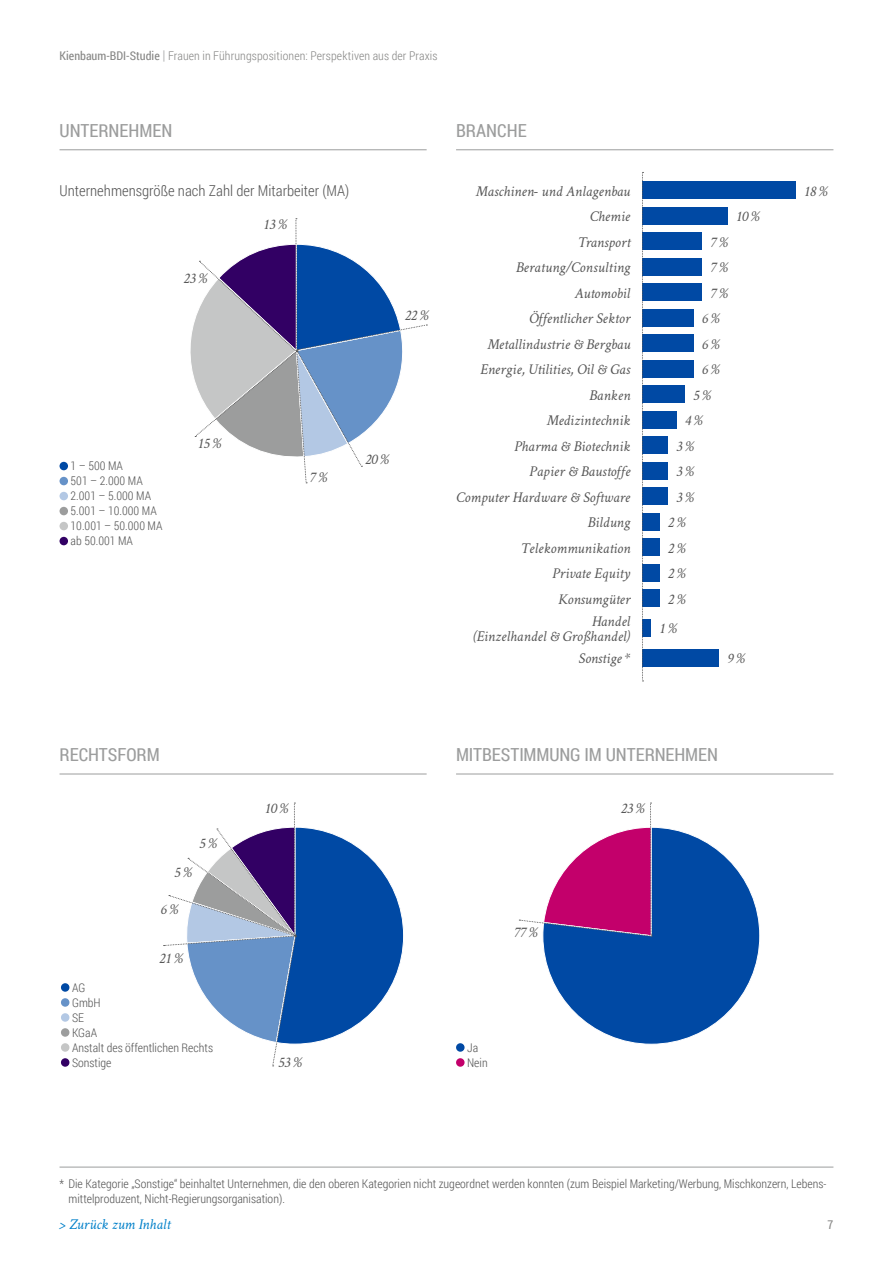
<style>
.page{position:relative;width:893px;height:1263px;background:#fff}
.page>*{position:absolute;margin:0;border:0;box-sizing:border-box;transform-origin:0 0}
.t1{font:18px "Roboto Condensed";color:#9c9d9d}
.t2{font:italic 15px/15px "Crimson Text";color:#565656;text-align:right}
.t3{font:300 15px "Roboto Condensed";color:#565656}
.t4{font:italic 15px "Crimson Text";color:#0080c9}
.t5{font:300 12px/15px "Roboto Condensed";color:#565656}
.t6{font:300 12px "Roboto Condensed";letter-spacing:.01em;color:#878786}
.t7{font:12px "Roboto Condensed";color:#878786}
.s1{font-weight:400}
.s2{font-family:"Arial";font-weight:400;color:#b1b2b3}
</style>
<div class="page">
<hr style="left:60px;top:149px;width:367px;height:1px;background:#9c9d9d">
<svg style="left:190px;top:218px;width:237px;height:265px"></svg>
<div style="left:60px;top:462px;width:8px;height:8px;background:#0049a4;border-radius:50%"></div>
<div style="left:60px;top:477px;width:8px;height:8px;background:#6692c8;border-radius:50%"></div>
<div style="left:60px;top:492px;width:8px;height:8px;background:#b3c8e4;border-radius:50%"></div>
<div style="left:60px;top:507px;width:8px;height:8px;background:#9c9d9d;border-radius:50%"></div>
<div style="left:60px;top:522px;width:8px;height:8px;background:#c5c6c6;border-radius:50%"></div>
<div style="left:60px;top:537px;width:8px;height:8px;background:#320064;border-radius:50%"></div>
<hr style="left:60px;top:774px;width:367px;height:1px;background:#9c9d9d">
<div style="left:61px;top:983px;width:8px;height:9px;background:#0049a4;border-radius:50%"></div>
<div style="left:61px;top:998px;width:8px;height:9px;background:#6692c8;border-radius:50%"></div>
<div style="left:61px;top:1013px;width:8px;height:9px;background:#b3c8e4;border-radius:50%"></div>
<div style="left:61px;top:1028px;width:8px;height:9px;background:#9c9d9d;border-radius:50%"></div>
<div style="left:61px;top:1043px;width:8px;height:9px;background:#c5c6c6;border-radius:50%"></div>
<div style="left:61px;top:1058px;width:8px;height:9px;background:#320064;border-radius:50%"></div>
<svg style="left:164px;top:803px;width:240px;height:263px"></svg>
<hr style="left:456px;top:149px;width:377px;height:1px;background:#9c9d9d">
<div style="left:642px;top:182px;width:153px;height:17px;background:#0049a4"></div>
<div style="left:642px;top:207px;width:85px;height:17px;background:#0049a4"></div>
<div style="left:642px;top:233px;width:60px;height:17px;background:#0049a4"></div>
<div style="left:642px;top:258px;width:60px;height:17px;background:#0049a4"></div>
<div style="left:642px;top:284px;width:60px;height:17px;background:#0049a4"></div>
<div style="left:642px;top:309px;width:51px;height:17px;background:#0049a4"></div>
<div style="left:642px;top:335px;width:51px;height:17px;background:#0049a4"></div>
<div style="left:642px;top:360px;width:51px;height:17px;background:#0049a4"></div>
<div style="left:642px;top:386px;width:43px;height:17px;background:#0049a4"></div>
<div style="left:642px;top:411px;width:34px;height:17px;background:#0049a4"></div>
<div style="left:642px;top:437px;width:26px;height:17px;background:#0049a4"></div>
<div style="left:642px;top:462px;width:26px;height:17px;background:#0049a4"></div>
<div style="left:642px;top:488px;width:26px;height:17px;background:#0049a4"></div>
<div style="left:642px;top:619px;width:9px;height:17px;background:#0049a4"></div>
<div style="left:642px;top:513px;width:17px;height:17px;background:#0049a4"></div>
<div style="left:642px;top:539px;width:17px;height:17px;background:#0049a4"></div>
<div style="left:642px;top:564px;width:17px;height:17px;background:#0049a4"></div>
<div style="left:642px;top:590px;width:17px;height:17px;background:#0049a4"></div>
<div style="left:642px;top:649px;width:77px;height:17px;background:#0049a4"></div>
<svg style="left:642px;top:172px;width:1px;height:509px"></svg>
<div style="left:456px;top:1043px;width:9px;height:9px;background:#0049a4;border-radius:50%"></div>
<div style="left:456px;top:1058px;width:9px;height:9px;background:#c3006b;border-radius:50%"></div>
<hr style="left:456px;top:774px;width:377px;height:1px;background:#9c9d9d">
<svg style="left:542px;top:827px;width:218px;height:218px"></svg>
<svg style="left:519px;top:803px;width:133px;height:134px"></svg>
<hr style="left:60px;top:1167px;width:773px;height:1px;background:#9c9d9d">
<p class="t6" style="left:60px;top:47px;width:379px"><span class="s1">Kienbaum-BDI-Studie</span> <span class="s2">|</span> Frauen in Führungspositionen: Perspektiven aus der Praxis</p>
<p class="t1" style="left:60px;top:118px;width:114px">UNTERNEHMEN</p>
<p class="t3" style="left:60px;top:180px;width:291px">Unternehmensgröße nach Zahl der Mitarbeiter (MA)</p>
<p class="t2" style="left:183px;top:271px;width:26px">23 %</p>
<p class="t2" style="left:263px;top:217px;width:26px">13 %</p>
<p class="t2" style="left:405px;top:307px;width:26px">22 %</p>
<p class="t5" style="left:71px;top:458px;width:94px">1 – 500 MA<br>501 – 2.000 MA<br>2.001 – 5.000 MA<br>5.001 – 10.000 MA<br>10.001 – 50.000 MA ab 50.001 MA</p>
<p class="t2" style="left:197px;top:435px;width:26px">15 %</p>
<p class="t2" style="left:310px;top:470px;width:20px">7 %</p>
<p class="t2" style="left:365px;top:452px;width:26px">20 %</p>
<p class="t1" style="left:456px;top:118px;width:72px">BRANCHE</p>
<p class="t2" style="left:475px;top:183px;width:156px">Maschinen- und Anlagenbau</p>
<p class="t2" style="left:804px;top:183px;width:26px">18 %</p>
<p class="t2" style="left:590px;top:209px;width:42px">Chemie</p>
<p class="t2" style="left:736px;top:209px;width:26px">10 %</p>
<p class="t2" style="left:577px;top:234px;width:54px">Transport</p>
<p class="t2" style="left:710px;top:234px;width:20px">7 %</p>
<p class="t2" style="left:516px;top:260px;width:116px">Beratung/Consulting</p>
<p class="t2" style="left:710px;top:260px;width:20px">7 %</p>
<p class="t2" style="left:574px;top:285px;width:57px">Automobil</p>
<p class="t2" style="left:710px;top:285px;width:20px">7 %</p>
<p class="t2" style="left:529px;top:311px;width:103px">Öffentlicher Sektor</p>
<p class="t2" style="left:702px;top:311px;width:20px">6 %</p>
<p class="t2" style="left:487px;top:336px;width:145px">Metallindustrie &amp; Bergbau</p>
<p class="t2" style="left:702px;top:336px;width:20px">6 %</p>
<p class="t2" style="left:480px;top:362px;width:152px">Energie, Utilities, Oil &amp; Gas</p>
<p class="t2" style="left:702px;top:362px;width:20px">6 %</p>
<p class="t2" style="left:589px;top:387px;width:43px">Banken</p>
<p class="t2" style="left:693px;top:387px;width:20px">5 %</p>
<p class="t2" style="left:546px;top:413px;width:85px">Medizintechnik</p>
<p class="t2" style="left:685px;top:413px;width:20px">4 %</p>
<p class="t2" style="left:514px;top:438px;width:118px">Pharma &amp; Biotechnik</p>
<p class="t2" style="left:676px;top:438px;width:20px">3 %</p>
<p class="t2" style="left:529px;top:464px;width:102px">Papier &amp; Baustoffe</p>
<p class="t2" style="left:676px;top:464px;width:20px">3 %</p>
<p class="t2" style="left:456px;top:489px;width:176px">Computer Hardware &amp; Software</p>
<p class="t2" style="left:676px;top:489px;width:20px">3 %</p>
<p class="t2" style="left:587px;top:515px;width:44px">Bildung</p>
<p class="t2" style="left:668px;top:515px;width:20px">2 %</p>
<p class="t2" style="left:520px;top:541px;width:111px">Telekommunikation</p>
<p class="t2" style="left:668px;top:541px;width:20px">2 %</p>
<p class="t2" style="left:552px;top:566px;width:80px">Private Equity</p>
<p class="t2" style="left:668px;top:566px;width:20px">2 %</p>
<p class="t2" style="left:558px;top:592px;width:74px">Konsumgüter</p>
<p class="t2" style="left:668px;top:592px;width:20px">2 %</p>
<p class="t2" style="left:474px;top:614px;width:158px">Handel<br>(Einzelhandel &amp; Großhandel)</p>
<p class="t2" style="left:659px;top:621px;width:20px">1 %</p>
<p class="t2" style="left:579px;top:651px;width:53px">Sonstige *</p>
<p class="t2" style="left:727px;top:651px;width:20px">9 %</p>
<p class="t1" style="left:60px;top:742px;width:102px">RECHTSFORM</p>
<p class="t2" style="left:199px;top:835px;width:20px">5 %</p>
<p class="t2" style="left:174px;top:865px;width:20px">5 %</p>
<p class="t2" style="left:160px;top:902px;width:20px">6 %</p>
<p class="t2" style="left:159px;top:951px;width:26px">21 %</p>
<p class="t5" style="left:72px;top:979px;width:143px">AG<br>GmbH<br>SE<br>KGaA<br>Anstalt des öffentlichen Rechts<br>Sonstige</p>
<p class="t2" style="left:265px;top:801px;width:26px">10 %</p>
<p class="t2" style="left:278px;top:1054px;width:26px">53 %</p>
<p class="t1" style="left:456px;top:742px;width:263px">MITBESTIMMUNG IM UNTERNEHMEN</p>
<p class="t2" style="left:514px;top:924px;width:26px">77 %</p>
<p class="t5" style="left:467px;top:1039px;width:22px">Ja<br>Nein</p>
<p class="t2" style="left:621px;top:801px;width:26px">23 %</p>
<p class="t5" style="left:69px;top:1176px;width:759px;text-indent:-9px">* Die Kategorie „Sonstige“ beinhaltet Unternehmen, die den oberen Kategorien nicht zugeordnet werden konnten (zum Beispiel Marketing/Werbung, Mischkonzern, Lebens&shy;mittelproduzent, Nicht-Regierungsorganisation).</p>
<p class="t4" style="left:60px;top:1216px;width:112px">&gt; Zurück zum Inhalt</p>
<p class="t7" style="left:828px;top:1217px;width:7px">7</p>
</div>
